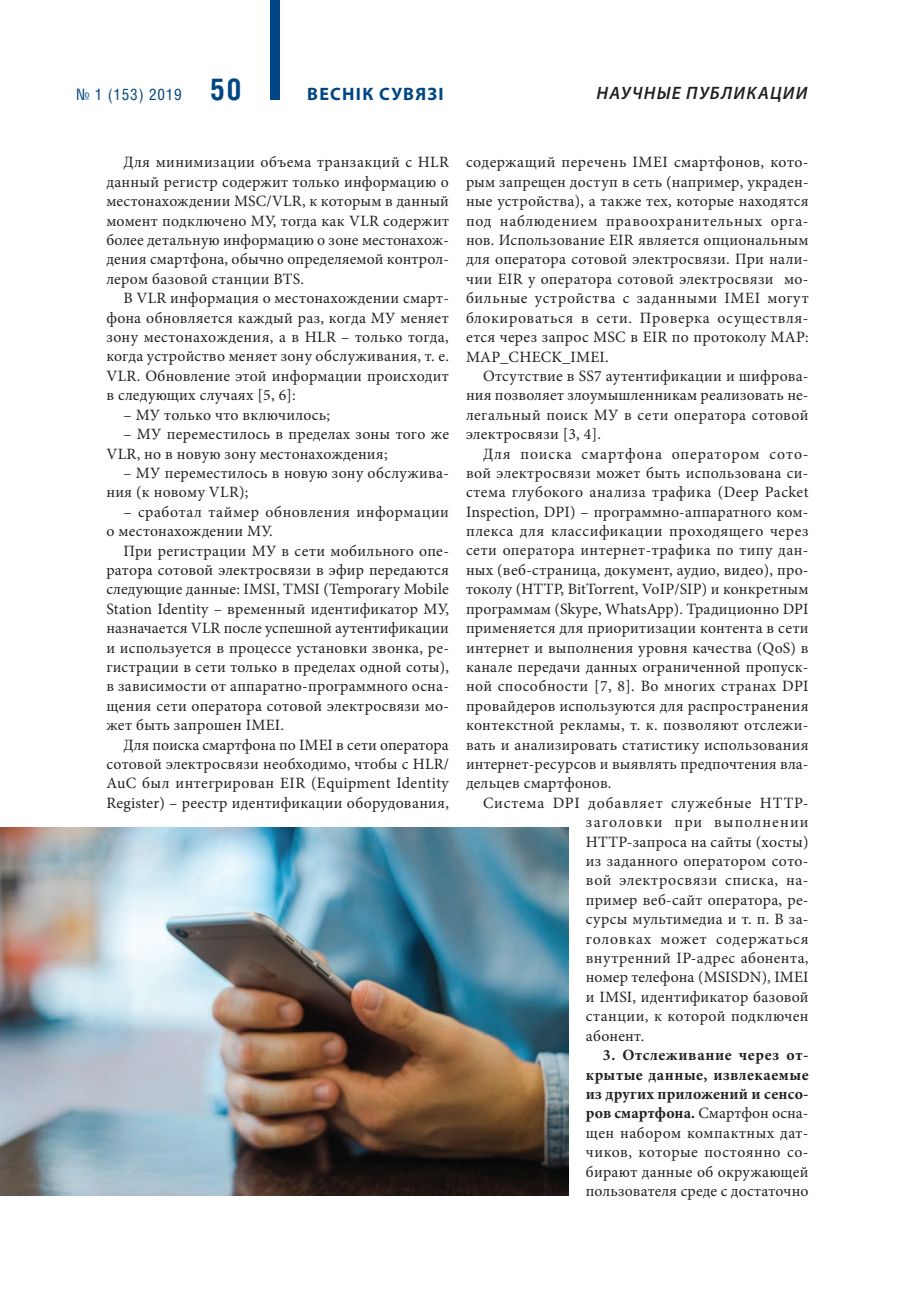
<style>
.page{position:relative;width:915px;height:1306px;background:#fff}
.page>*{position:absolute;margin:0;border:0;box-sizing:border-box;transform-origin:0 0}
.t1{font:italic 600 18px "Myriad Pro";letter-spacing:.07em;color:#231f20}
.t2{font:700 18px "Myriad Pro";letter-spacing:.07em;color:#004684}
._500_Text_OSNOV{font:15.75px/19.4px "Minion Pro";letter-spacing:.015em;color:#231f20;text-align:justify}
._500_Text_OSNOV-2{font:15.75px/19.4px "Minion Pro";letter-spacing:.035em;color:#231f20}
.t3{font:15.75px "Helios Cond C";letter-spacing:.05em;color:#004684}
.s1{font-weight:700;font-size:30px}
.s2{font-weight:700}
</style>
<div class="page">
<img style="left:0;top:827px;width:568px;height:368px">
<div style="left:269px;top:0;width:10px;height:100px;background:#004684"></div>
<p class="t3" style="left:76px;top:85px;width:167px">№ 1 (153) 2019 <span class="s1">50</span></p>
<p class="t2" style="left:307px;top:82px;width:138px">ВЕСНIК СУВЯЗI</p>
<p class="t1" style="left:596px;top:82px;width:212px">НАУЧНЫЕ ПУБЛИКАЦИИ</p>
<p class="_500_Text_OSNOV" style="left:106px;top:153px;width:344px;text-indent:17px">Для минимизации объема транзакций с HLR данный регистр содержит только информацию о местонахождении MSC/VLR, к которым в данный момент подключено МУ, тогда как VLR содержит более детальную информацию о зоне местонахож&shy;дения смартфона, обычно определяемой контрол&shy;лером базовой станции BTS.</p>
<p class="_500_Text_OSNOV" style="left:106px;top:288px;width:344px;text-indent:17px">В VLR информация о местонахождении смарт&shy;фона обновляется каждый раз, когда МУ меняет зону местонахождения, а в HLR – только тогда, когда устройство меняет зону обслуживания, т. е.<br>VLR. Обновление этой информации происходит в следующих случаях [5, 6]:</p>
<p class="_500_Text_OSNOV" style="left:123px;top:405px;width:208px">– МУ только что включилось;</p>
<p class="_500_Text_OSNOV" style="left:106px;top:424px;width:344px;text-indent:17px">– МУ переместилось в пределах зоны того же<br>VLR, но в новую зону местонахождения;</p>
<p class="_500_Text_OSNOV" style="left:106px;top:463px;width:344px;text-indent:17px">– МУ переместилось в новую зону обслужива&shy;ния (к новому VLR);</p>
<p class="_500_Text_OSNOV-2" style="left:106px;top:502px;width:344px;text-indent:17px">– сработал таймер обновления информации о местонахождении МУ.</p>
<p class="_500_Text_OSNOV" style="left:106px;top:541px;width:344px;text-indent:17px">При регистрации МУ в сети мобильного опе&shy;ратора сотовой электросвязи в эфир передаются следующие данные: IMSI, TMSI (Temporary Mobile Station Identity – временный идентификатор МУ, назначается VLR после успешной аутентификации и используется в процессе установки звонка, ре&shy;гистрации в сети только в пределах одной соты), в зависимости от аппаратно-программного осна&shy;щения сети оператора сотовой электросвязи мо&shy;жет быть запрошен IMEI.</p>
<p class="_500_Text_OSNOV" style="left:106px;top:735px;width:344px;text-indent:17px">Для поиска смартфона по IMEI в сети оператора сотовой электросвязи необходимо, чтобы с HLR/ AuC был интегрирован EIR (Equipment Identity Register) – реестр идентификации оборудования,</p>
<p class="_500_Text_OSNOV" style="left:466px;top:153px;width:344px">содержащий перечень IMEI смартфонов, кото&shy;рым запрещен доступ в сеть (например, украден&shy;ные устройства), а также тех, которые находятся под наблюдением правоохранительных орга&shy;нов. Использование EIR является опциональным для оператора сотовой электросвязи. При нали&shy;чии EIR у оператора сотовой электросвязи мо&shy;бильные устройства с заданными IMEI могут блокироваться в сети. Проверка осуществля&shy;ется через запрос MSC в EIR по протоколу MAP:<br>MAP_CHECK_IMEI.</p>
<p class="_500_Text_OSNOV" style="left:466px;top:366px;width:344px;text-indent:17px">Отсутствие в SS7 аутентификации и шифрова&shy;ния позволяет злоумышленникам реализовать не&shy;легальный поиск МУ в сети оператора сотовой электросвязи [3, 4].</p>
<p class="_500_Text_OSNOV" style="left:466px;top:444px;width:344px;text-indent:17px">Для поиска смартфона оператором сото&shy;вой электросвязи может быть использована си&shy;стема глубокого анализа трафика (Deep Packet Inspection, DPI) – программно-аппаратного ком&shy;плекса для классификации проходящего через сети оператора интернет-трафика по типу дан&shy;ных (веб-страница, документ, аудио, видео), про&shy;токолу (HTTP, BitTorrent, VoIP/SIP) и конкретным программам (Skype, WhatsApp). Традиционно DPI применяется для приоритизации контента в сети интернет и выполнения уровня качества (QoS) в канале передачи данных ограниченной пропуск&shy;ной способности [7, 8]. Во многих странах DPI провайдеров используются для распространения контекстной рекламы, т. к. позволяют отслежи&shy;вать и анализировать статистику использования интернет-ресурсов и выявлять предпочтения вла&shy;дельцев смартфонов.</p>
<p class="_500_Text_OSNOV" style="left:585px;top:793px;width:224px;text-indent:-103px">Система DPI добавляет служебные HTTP&shy;заголовки при выполнении HTTP-запроса на сайты (хосты) из заданного оператором сото&shy;вой электросвязи списка, на&shy;пример веб-сайт оператора, ре&shy;сурсы мультимедиа и т. п. В за&shy;головках может содержаться внутренний IP-адрес абонента, номер телефона (MSISDN), IMEI и IMSI, идентификатор базовой станции, к которой подключен абонент.</p>
<p class="_500_Text_OSNOV" style="left:585px;top:1045px;width:224px;text-indent:17px"><span class="s2">3. Отслеживание через от&shy;крытые данные, извлекаемые из других приложений и сенсо&shy;ров смартфона.</span> Смартфон осна&shy;щен набором компактных дат&shy;чиков, которые постоянно со&shy;бирают данные об окружающей пользователя среде с достаточно</p>
</div>
